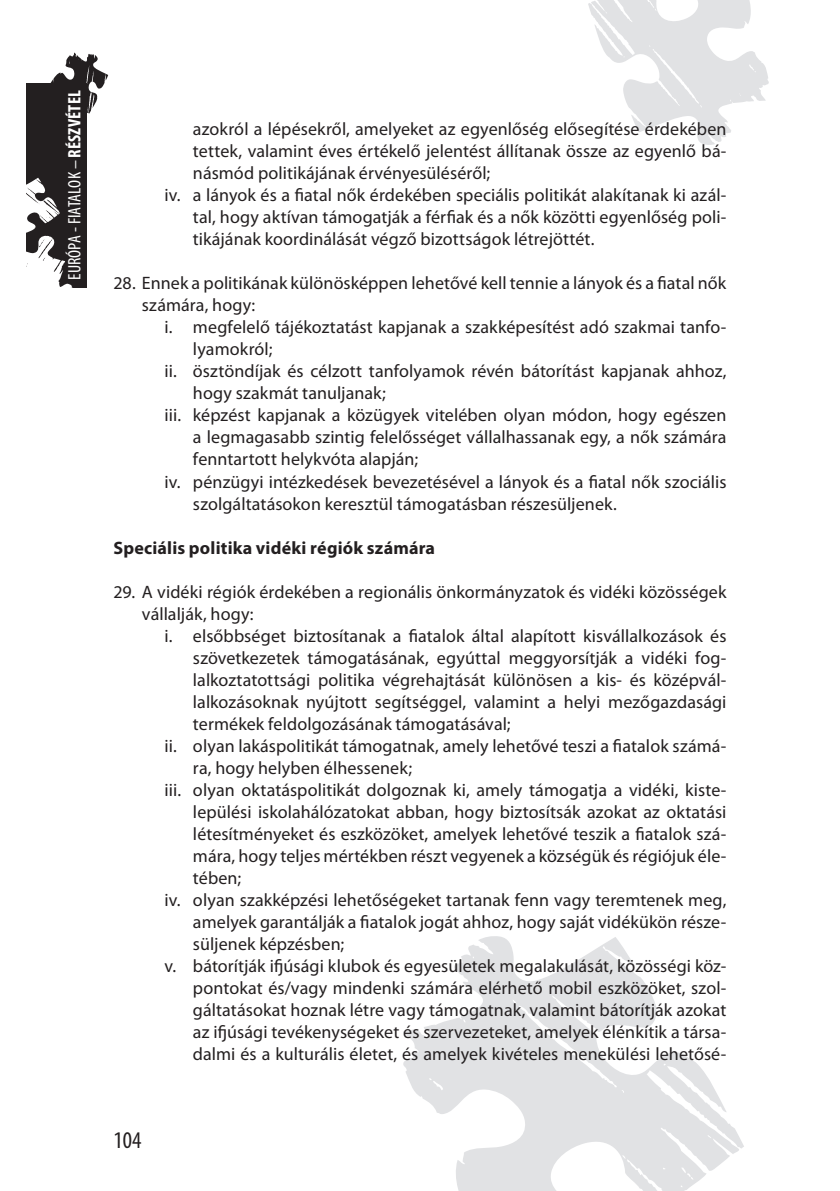
<style>
.page{position:relative;width:840px;height:1191px;background:#fff}
.page>*{position:absolute;margin:0;border:0;box-sizing:border-box;transform-origin:0 0}
.t1{font:condensed 24px "Myriad Pro";color:#231f20}
.t2{font:18px/22px "Myriad Pro";letter-spacing:.005em;color:#231f20}
.t3{font:700 18px "Myriad Pro";letter-spacing:.01em;color:#231f20}
.t4{font:condensed 18px "Myriad Pro";color:#fff}
.s1{font-weight:700}
</style>
<div class="page">
<svg style="left:403px;top:936px;width:340px;height:255px;fill:#e1e2e4"></svg>
<svg style="left:588px;top:0;width:180px;height:145px"></svg>
<div style="left:27px;top:83px;width:59px;height:205px;background:#231f20"></div>
<svg style="left:26px;top:177px;width:47px;height:111px"></svg>
<svg style="left:50px;top:52px;width:58px;height:62px"></svg>
<p class="t4" style="left:63px;top:280px;width:191px;rotate:-90deg">EURÓPA - FIATALOK – <span class="s1">RÉSZVÉTEL</span></p>
<p class="t2" style="left:193px;top:118px;width:534px">azokról a lépésekről, amelyeket az egyenlőség elősegítése érdekében</p>
<p class="t2" style="left:193px;top:140px;width:534px">tettek, valamint éves értékelő jelentést állítanak össze az egyenlő bá-</p>
<p class="t2" style="left:193px;top:162px;width:298px">násmód politikájának érvényesüléséről;</p>
<p class="t2" style="left:164px;top:184px;width:563px">iv. a lányok és a fiatal nők érdekében speciális politikát alakítanak ki azál-</p>
<p class="t2" style="left:193px;top:206px;width:534px">tal, hogy aktívan támogatják a férfiak és a nők közötti egyenlőség poli-</p>
<p class="t2" style="left:193px;top:228px;width:403px">tikájának koordinálását végző bizottságok létrejöttét.</p>
<p class="t2" style="left:142px;top:272px;width:586px;text-indent:-28px">28. Ennek a politikának különösképpen lehetővé kell tennie a lányok és a fiatal nők számára, hogy:</p>
<p class="t2" style="left:164px;top:316px;width:563px">i. megfelelő tájékoztatást kapjanak a szakképesítést adó szakmai tanfo-</p>
<p class="t2" style="left:193px;top:338px;width:81px">lyamokról;</p>
<p class="t2" style="left:164px;top:360px;width:563px">ii. ösztöndíjak és célzott tanfolyamok révén bátorítást kapjanak ahhoz,</p>
<p class="t2" style="left:193px;top:382px;width:194px">hogy szakmát tanuljanak;</p>
<p class="t2" style="left:164px;top:404px;width:563px">iii. képzést kapjanak a közügyek vitelében olyan módon, hogy egészen</p>
<p class="t2" style="left:193px;top:426px;width:534px">a legmagasabb szintig felelősséget vállalhassanak egy, a nők számára</p>
<p class="t2" style="left:193px;top:448px;width:226px">fenntartott helykvóta alapján;</p>
<p class="t2" style="left:164px;top:470px;width:563px">iv. pénzügyi intézkedések bevezetésével a lányok és a fiatal nők szociális</p>
<p class="t2" style="left:193px;top:492px;width:425px">szolgáltatásokon keresztül támogatásban részesüljenek.</p>
<p class="t3" style="left:113px;top:536px;width:323px">Speciális politika vidéki régiók számára</p>
<p class="t2" style="left:142px;top:580px;width:586px;text-indent:-28px">29. A vidéki régiók érdekében a regionális önkormányzatok és vidéki közösségek vállalják, hogy:</p>
<p class="t2" style="left:164px;top:624px;width:563px">i. elsőbbséget biztosítanak a fiatalok által alapított kisvállalkozások és</p>
<p class="t2" style="left:193px;top:646px;width:534px">szövetkezetek támogatásának, egyúttal meggyorsítják a vidéki fog-</p>
<p class="t2" style="left:193px;top:668px;width:534px">lalkoztatottsági politika végrehajtását különösen a kis- és középvál-</p>
<p class="t2" style="left:193px;top:690px;width:534px">lalkozásoknak nyújtott segítséggel, valamint a helyi mezőgazdasági</p>
<p class="t2" style="left:193px;top:712px;width:319px">termékek feldolgozásának támogatásával;</p>
<p class="t2" style="left:164px;top:734px;width:563px">ii. olyan lakáspolitikát támogatnak, amely lehetővé teszi a fiatalok számá-</p>
<p class="t2" style="left:193px;top:756px;width:220px">ra, hogy helyben élhessenek;</p>
<p class="t2" style="left:164px;top:778px;width:563px">iii. olyan oktatáspolitikát dolgoznak ki, amely támogatja a vidéki, kiste-</p>
<p class="t2" style="left:193px;top:800px;width:534px">lepülési iskolahálózatokat abban, hogy biztosítsák azokat az oktatási</p>
<p class="t2" style="left:193px;top:822px;width:534px">létesítményeket és eszközöket, amelyek lehetővé teszik a fiatalok szá-</p>
<p class="t2" style="left:193px;top:844px;width:534px">mára, hogy teljes mértékben részt vegyenek a községük és régiójuk éle-</p>
<p class="t2" style="left:193px;top:866px;width:50px">tében;</p>
<p class="t2" style="left:164px;top:888px;width:563px">iv. olyan szakképzési lehetőségeket tartanak fenn vagy teremtenek meg,</p>
<p class="t2" style="left:193px;top:910px;width:534px">amelyek garantálják a fiatalok jogát ahhoz, hogy saját vidékükön része-</p>
<p class="t2" style="left:193px;top:932px;width:153px">süljenek képzésben;</p>
<p class="t2" style="left:164px;top:954px;width:563px">v. bátorítják ifjúsági klubok és egyesületek megalakulását, közösségi köz-</p>
<p class="t2" style="left:193px;top:976px;width:534px">pontokat és/vagy mindenki számára elérhető mobil eszközöket, szol-</p>
<p class="t2" style="left:193px;top:998px;width:534px">gáltatásokat hoznak létre vagy támogatnak, valamint bátorítják azokat</p>
<p class="t2" style="left:193px;top:1020px;width:534px">az ifjúsági tevékenységeket és szervezeteket, amelyek élénkítik a társa-</p>
<p class="t2" style="left:193px;top:1042px;width:534px">dalmi és a kulturális életet, és amelyek kivételes menekülési lehetősé-</p>
<h1 class="t1" style="left:113px;top:1125px;width:29px">104</h1>
</div>
